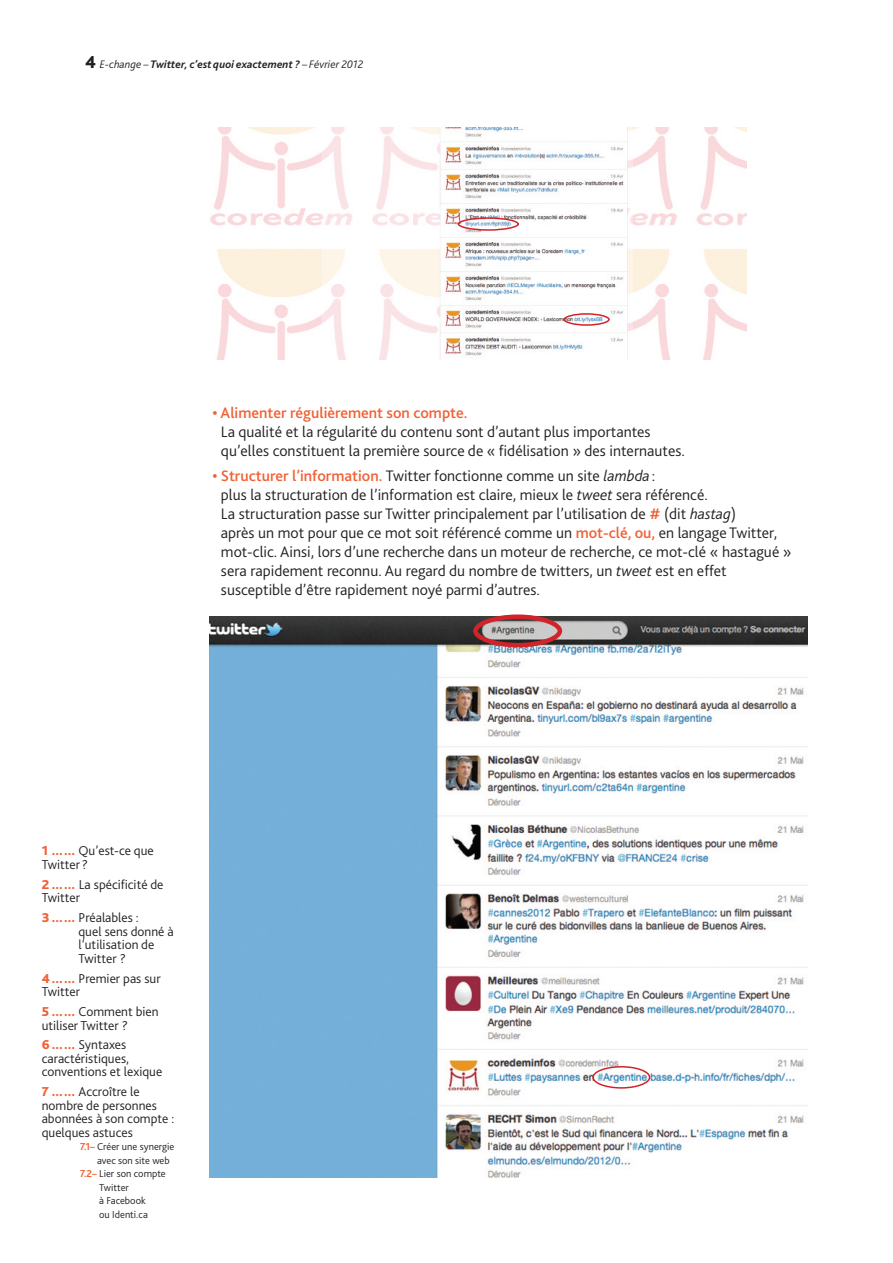
<style>
.page{position:relative;width:893px;height:1263px;background:#fff}
.page>*{position:absolute;margin:0;border:0;box-sizing:border-box;transform-origin:0 0}
.t1{font:300 15.9px/18.9px "Bliss 2";color:#231f20}
.t2{font:500 15.9px "Bliss 2";color:#f16034}
.t3{font:300 13.5px/13.5px "Bliss 2";color:#231f20}
.t4{font:italic 700 11.4px "Bliss 2";color:#231f20}
.t5{font:300 10.5px "Bliss 2";color:#231f20}
.s1{font-weight:800;font-style:normal;font-size:18px}
.s2{font-weight:300}
.s3{font-weight:500;color:#f16034}
.s4{font-style:italic}
.s5{font-weight:800;color:#f16034}
.s6{font-weight:700;color:#f16034}
</style>
<div class="page">
<img style="left:210px;top:128px;width:536px;height:231px">
<svg style="left:458px;top:217px;width:61px;height:14px"></svg>
<svg style="left:563px;top:313px;width:47px;height:13px"></svg>
<img style="left:209px;top:617px;width:599px;height:561px">
<svg style="left:473px;top:614px;width:89px;height:33px"></svg>
<svg style="left:592px;top:1066px;width:58px;height:23px"></svg>
<p class="t4" style="left:85px;top:60px;width:280px"><span class="s1">4</span> <span class="s2">E-change –</span> Twitter, c’est quoi exactement ? <span class="s2">– Février 2012</span></p>
<p class="t2" style="left:213px;top:407px;width:256px">• Alimenter régulièrement son compte.</p>
<p class="t1" style="left:221px;top:424px;width:465px">La qualité et la régularité du contenu sont d’autant plus importantes qu’elles constituent la première source de « fidélisation » des internautes.</p>
<p class="t1" style="left:221px;top:468px;width:572px;text-indent:-8px"><span class="s3">• Structurer l’information.</span> Twitter fonctionne comme un site <span class="s4">lambda</span> :<br>plus la structuration de l’information est claire, mieux le <span class="s4">tweet</span> sera référencé.<br>La structuration passe sur Twitter principalement par l’utilisation de <span class="s3">#</span> (dit <span class="s4">hastag</span>)<br>après un mot pour que ce mot soit référencé comme un <span class="s3">mot-clé, ou,</span> en langage Twitter, mot-clic. Ainsi, lors d’une recherche dans un moteur de recherche, ce mot-clé « hastagué » sera rapidement reconnu. Au regard du nombre de twitters, un <span class="s4">tweet</span> est en effet susceptible d’être rapidement noyé parmi d’autres.</p>
<p class="t3" style="left:42px;top:845px;width:114px"><span class="s5">1 ……</span> Qu’est-ce que<br>Twitter ?</p>
<p class="t3" style="left:42px;top:879px;width:123px"><span class="s5">2 ……</span> La spécificité de<br>Twitter</p>
<p class="t3" style="left:79px;top:912px;width:97px;text-indent:-37px"><span class="s5">3 ……</span> Préalables :<br>quel sens donné à l’utilisation de<br>Twitter ?</p>
<p class="t3" style="left:42px;top:973px;width:120px"><span class="s5">4……</span> Premier pas sur<br>Twitter</p>
<p class="t3" style="left:42px;top:1006px;width:118px"><span class="s5">5 ……</span> Comment bien utiliser Twitter ?</p>
<p class="t3" style="left:42px;top:1039px;width:122px"><span class="s5">6 ……</span> Syntaxes caractéristiques, conventions et lexique</p>
<p class="t3" style="left:42px;top:1086px;width:134px"><span class="s5">7 ……</span> Accroître le nombre de personnes abonnées à son compte : quelques astuces</p>
<p class="t5" style="left:80px;top:1143px;width:96px"><span class="s6">7.1–</span> Créer une synergie</p>
<p class="t5" style="left:97px;top:1156px;width:74px">avec son site web</p>
<p class="t5" style="left:80px;top:1170px;width:87px"><span class="s6">7.2–</span> Lier son compte</p>
<p class="t5" style="left:99px;top:1183px;width:31px">Twitter</p>
<p class="t5" style="left:99px;top:1197px;width:48px">à Facebook</p>
<p class="t5" style="left:99px;top:1210px;width:50px">ou Identi.ca</p>
</div>
